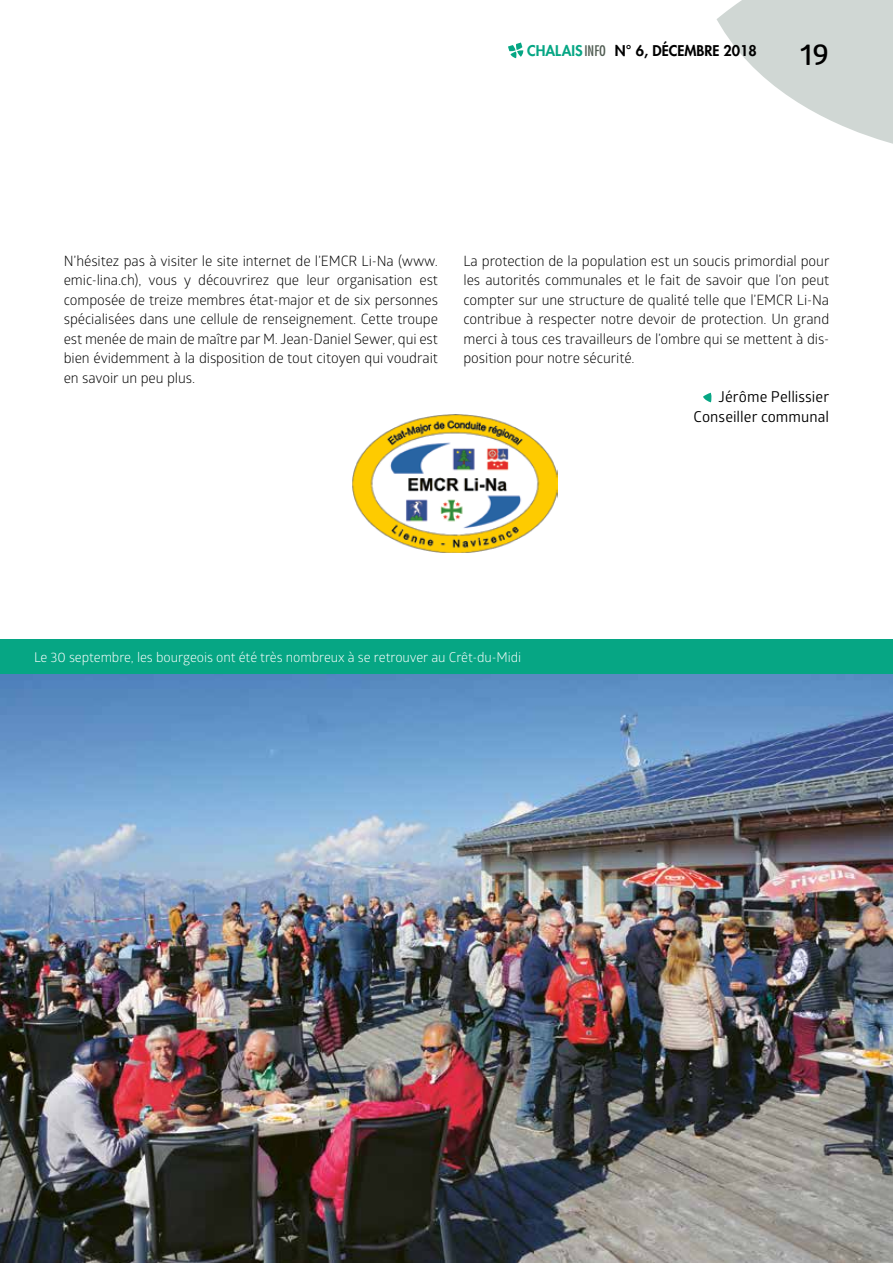
<style>
.page{position:relative;width:893px;height:1263px;background:#fff}
.page>*{position:absolute;margin:0;border:0;box-sizing:border-box;transform-origin:0 0}
.t1{font:600 30px "Glober";color:#000}
.t2{font:15px/19.5px "Glober";letter-spacing:.005em;color:#000;text-align:right}
.t3{font:800 14.4px "Futura";color:#000}
.t4{font:14.25px/19.5px "Glober";letter-spacing:-.005em;color:#000;text-align:justify}
.t5{font:13.5px "Glober";letter-spacing:-.005em;color:#fff}
.s1{color:#06a684}
.s2{font-weight:400;font-stretch:condensed;font-size:14.25px;color:#515d53}
</style>
<div class="page">
<svg style="left:716px;top:0;width:177px;height:144px"></svg>
<svg style="left:508px;top:43px;width:15px;height:15px"></svg>
<img style="left:0;top:673px;width:893px;height:590px">
<div style="left:0;top:639px;width:893px;height:34px;background:#06a684"></div>
<img style="left:353px;top:414px;width:204px;height:138px">
<svg style="left:703px;top:393px;width:9px;height:9px"></svg>
<p class="t3" style="left:527px;top:41px;width:231px"><span class="s1">CHALAIS</span><span class="s2">INFO</span> N° 6, DÉCEMBRE 2018</p>
<h1 class="t1" style="left:800px;top:33px;width:30px">19</h1>
<p class="t4" style="left:64px;top:250px;width:376px">N’hésitez pas à visiter le site internet de l’EMCR Li-Na (www. emic-lina.ch), vous y découvrirez que leur organisation est composée de treize membres état-major et de six personnes spécialisées dans une cellule de renseignement. Cette troupe est menée de main de maître par M. Jean-Daniel Sewer, qui est bien évidemment à la disposition de tout citoyen qui voudrait en savoir un peu plus.</p>
<p class="t4" style="left:463px;top:250px;width:367px">La protection de la population est un soucis primordial pour les autorités communales et le fait de savoir que l’on peut compter sur une structure de qualité telle que l’EMCR Li-Na contribue à respecter notre devoir de protection. Un grand merci à tous ces travailleurs de l’ombre qui se mettent à dis&shy;position pour notre sécurité.</p>
<p class="t2" style="left:694px;top:387px;width:137px">Jérôme Pellissier<br>Conseiller communal</p>
<p class="t5" style="left:34px;top:647px;width:489px">Le 30 septembre, les bourgeois ont été très nombreux à se retrouver au Crêt-du-Midi</p>
</div>
